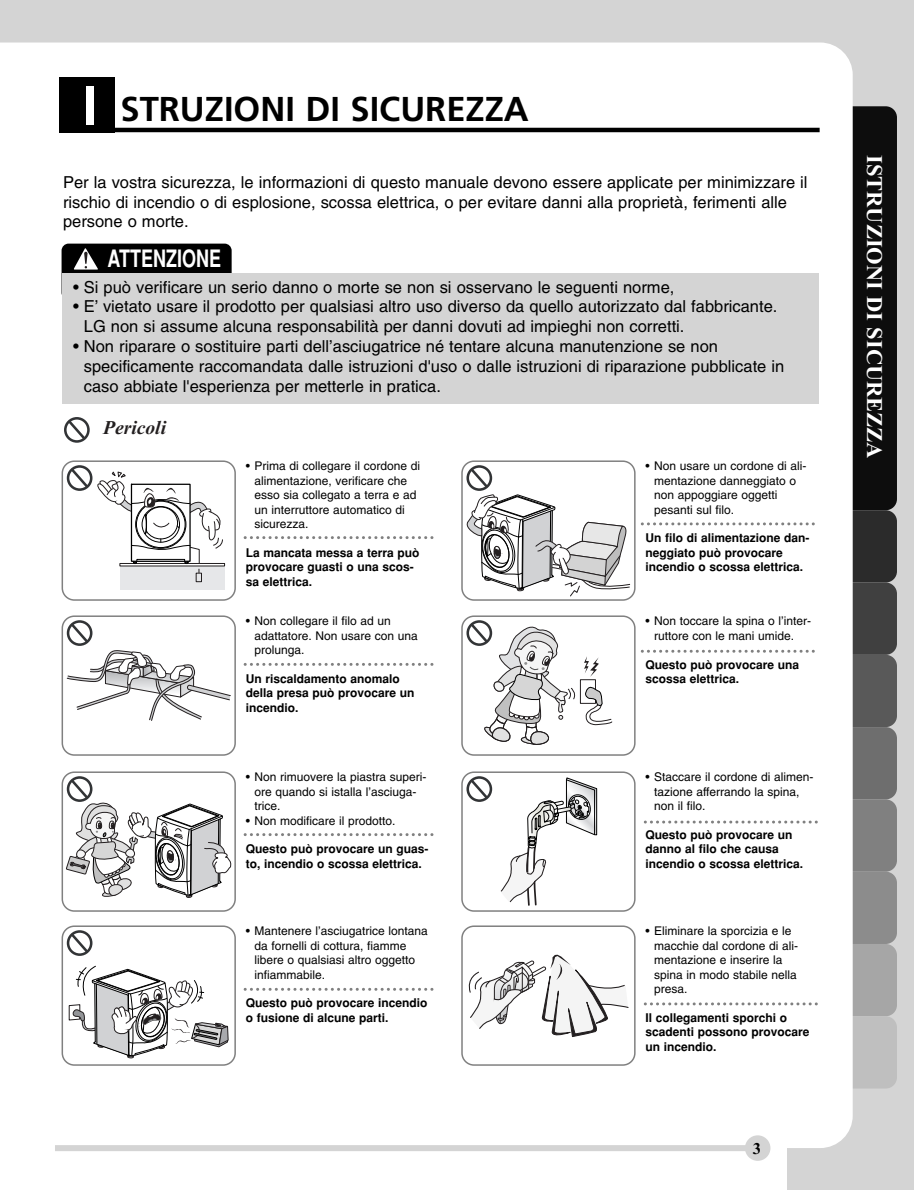
<style>
.page{position:relative;width:914px;height:1190px;background:#d4d4d4}
.page>*{position:absolute;margin:0;border:0;box-sizing:border-box;transform-origin:0 0}
.t1{font:700 34.5px "Frutiger";color:#000}
.t2{font:700 24px "Helvetica";color:#fff;scale:.75 1}
.t3{font:700 22.5px "Times New Roman";color:#fff}
.t4{font:italic 700 19.5px "Times New Roman";color:#231f20}
.t5{font:16.5px/19.8px "Helvetica";color:#000}
.t6{font:700 16.5px "Times New Roman";color:#000}
.t7{font:12px/14.4px "Helvetica";color:#000}
.t8{font:700 12px/14.4px "Helvetica";color:#000}
.s1{font-family:"Helvetica";font-size:52.5px;color:#fff}
</style>
<div class="page">
<div style="left:833px;top:106px;width:64px;height:404px;background:#0d0d0d;border-radius:11px"></div>
<div style="left:833px;top:510px;width:64px;height:73px;background:#2b2b2b;border-radius:11px"></div>
<div style="left:833px;top:583px;width:64px;height:72px;background:#404040;border-radius:11px"></div>
<div style="left:833px;top:655px;width:64px;height:72px;background:#595959;border-radius:11px"></div>
<div style="left:833px;top:727px;width:64px;height:72px;background:#6e6e6e;border-radius:11px"></div>
<div style="left:833px;top:799px;width:64px;height:73px;background:#808080;border-radius:11px"></div>
<div style="left:833px;top:872px;width:64px;height:72px;background:#8c8c8c;border-radius:11px"></div>
<div style="left:833px;top:944px;width:64px;height:72px;background:#a6a6a6;border-radius:11px"></div>
<div style="left:833px;top:1016px;width:64px;height:73px;background:#bfbfbf;border-radius:11px"></div>
<div style="left:0;top:1129px;width:786px;height:61px;background:#fff"></div>
<div style="left:0;top:43px;width:853px;height:1105px;background:#fff"></div>
<div style="left:745px;top:1135px;width:25px;height:26px;background:#d4d4d4;border-radius:50%"></div>
<div style="left:55px;top:1145px;width:695px;height:6px;background:#d4d4d4"></div>
<div style="left:59px;top:77px;width:56px;height:55px;background:#000"></div>
<hr style="left:59px;top:128px;width:761px;height:4px;background:#000">
<div style="left:62px;top:244px;width:170px;height:56px;background:#000;border-radius:7px"></div>
<div style="left:62px;top:274px;width:756px;height:130px;background:#d4d4d4"></div>
<div style="left:64px;top:417px;width:26px;height:26px;border:3px solid #323436;border-radius:50%"></div>
<svg style="left:66px;top:418px;width:22px;height:24px"></svg>
<div style="left:67px;top:465px;width:25px;height:26px;border:3px solid #323436;border-radius:50%"></div>
<div style="left:120px;top:564px;width:105px;height:26px;background:#e6e7e9"></div>
<div style="left:120px;top:563px;width:105px;height:3px;background:#fff;border:1px solid #231f20"></div>
<div style="left:196px;top:573px;width:6px;height:9px;border:1px solid #231f20"></div>
<svg style="left:68px;top:466px;width:155px;height:107px"></svg>
<div style="left:62px;top:460px;width:174px;height:141px;border:2px solid #808080;border-radius:12px"></div>
<div style="left:67px;top:620px;width:25px;height:26px;border:3px solid #323436;border-radius:50%"></div>
<svg style="left:66px;top:621px;width:165px;height:100px"></svg>
<div style="left:62px;top:615px;width:174px;height:141px;border:2px solid #808080;border-radius:12px"></div>
<div style="left:67px;top:776px;width:25px;height:26px;border:3px solid #323436;border-radius:50%"></div>
<svg style="left:66px;top:777px;width:166px;height:124px"></svg>
<div style="left:62px;top:771px;width:174px;height:141px;border:2px solid #808080;border-radius:12px"></div>
<div style="left:67px;top:930px;width:25px;height:26px;border:3px solid #323436;border-radius:50%"></div>
<svg style="left:68px;top:931px;width:162px;height:127px"></svg>
<div style="left:62px;top:925px;width:174px;height:141px;border:2px solid #808080;border-radius:12px"></div>
<div style="left:466px;top:465px;width:26px;height:26px;border:3px solid #323436;border-radius:50%"></div>
<svg style="left:464px;top:466px;width:167px;height:131px"></svg>
<div style="left:461px;top:460px;width:175px;height:141px;border:2px solid #808080;border-radius:12px"></div>
<div style="left:466px;top:620px;width:26px;height:26px;border:3px solid #323436;border-radius:50%"></div>
<svg style="left:468px;top:621px;width:145px;height:124px"></svg>
<div style="left:461px;top:615px;width:175px;height:141px;border:2px solid #808080;border-radius:12px"></div>
<div style="left:466px;top:776px;width:26px;height:26px;border:3px solid #323436;border-radius:50%"></div>
<svg style="left:468px;top:777px;width:22px;height:24px"></svg>
<svg style="left:500px;top:777px;width:97px;height:130px"></svg>
<div style="left:461px;top:771px;width:175px;height:141px;border:2px solid #808080;border-radius:12px"></div>
<svg style="left:466px;top:955px;width:163px;height:92px"></svg>
<div style="left:461px;top:925px;width:175px;height:141px;border:2px solid #808080;border-radius:12px"></div>
<svg style="left:74px;top:248px;width:24px;height:22px"></svg>
<svg style="left:245px;top:536px;width:190px;height:3px"></svg>
<svg style="left:245px;top:663px;width:190px;height:3px"></svg>
<svg style="left:642px;top:522px;width:174px;height:3px"></svg>
<svg style="left:642px;top:650px;width:174px;height:3px"></svg>
<svg style="left:645px;top:821px;width:174px;height:3px"></svg>
<svg style="left:645px;top:1002px;width:174px;height:3px"></svg>
<svg style="left:245px;top:833px;width:190px;height:3px"></svg>
<svg style="left:245px;top:988px;width:190px;height:3px"></svg>
<h1 class="t1" style="left:83px;top:95px;width:447px"><span class="s1">I</span> STRUZIONI DI SICUREZZA</h1>
<h3 class="t5" style="left:63px;top:174px;width:746px">Per la vostra sicurezza, le informazioni di questo manuale devono essere applicate per minimizzare il rischio di incendio o di esplosione, scossa elettrica, o per evitare danni alla proprietà, ferimenti alle persone o morte.</h3>
<h2 class="t2" style="left:107px;top:250px;width:153px">ATTENZIONE</h2>
<h3 class="t5" style="left:73px;top:279px;width:603px">• Si può verificare un serio danno o morte se non si osservano le seguenti norme,</h3>
<h3 class="t5" style="left:84px;top:298px;width:695px;text-indent:-11px">• E’ vietato usare il prodotto per qualsiasi altro uso diverso da quello autorizzato dal fabbricante.<br>LG non si assume alcuna responsabilità per danni dovuti ad impieghi non corretti.</h3>
<p class="t5" style="left:84px;top:338px;width:702px;text-indent:-11px">• Non riparare o sostituire parti dell’asciugatrice né tentare alcuna manutenzione se non specificamente raccomandata dalle istruzioni d'uso o dalle istruzioni di riparazione pubblicate in caso abbiate l'esperienza per metterle in pratica.</p>
<h3 class="t4" style="left:103px;top:421px;width:64px">Pericoli</h3>
<p class="t7" style="left:254px;top:460px;width:167px;text-indent:-8px">• Prima di collegare il cordone di alimentazione, verificare che esso sia collegato a terra e ad un interruttore automatico di sicurezza.</p>
<p class="t8" style="left:246px;top:547px;width:175px">La mancata messa a terra può provocare guasti o una scos&shy;sa elettrica.</p>
<p class="t7" style="left:254px;top:615px;width:165px;text-indent:-8px">• Non collegare il filo ad un adattatore. Non usare con una prolunga.</p>
<p class="t8" style="left:246px;top:673px;width:170px">Un riscaldamento anomalo della presa può provocare un incendio.</p>
<p class="t7" style="left:654px;top:460px;width:154px;text-indent:-9px">• Non usare un cordone di ali&shy;mentazione danneggiato o non appoggiare oggetti pesanti sul filo.</p>
<p class="t8" style="left:646px;top:532px;width:165px">Un filo di alimentazione dan&shy;neggiato può provocare incendio o scossa elettrica.</p>
<p class="t7" style="left:654px;top:615px;width:159px;text-indent:-9px">• Non toccare la spina o l’inter&shy;ruttore con le mani umide.</p>
<p class="t8" style="left:646px;top:658px;width:155px">Questo può provocare una scossa elettrica.</p>
<p class="t7" style="left:254px;top:771px;width:173px;text-indent:-8px">• Non rimuovere la piastra superi&shy;ore quando si istalla l’asciuga&shy;trice.</p>
<p class="t7" style="left:246px;top:814px;width:151px">• Non modificare il prodotto.</p>
<p class="t8" style="left:246px;top:843px;width:184px">Questo può provocare un guas&shy;to, incendio o scossa elettrica.</p>
<p class="t7" style="left:254px;top:925px;width:175px;text-indent:-8px">• Mantenere l’asciugatrice lontana da fornelli di cottura, fiamme libere o qualsiasi altro oggetto infiammabile.</p>
<p class="t8" style="left:246px;top:997px;width:183px">Questo può provocare incendio o fusione di alcune parti.</p>
<p class="t7" style="left:654px;top:771px;width:161px;text-indent:-9px">• Staccare il cordone di alimen&shy;tazione afferrando la spina, non il filo.</p>
<p class="t8" style="left:646px;top:829px;width:159px">Questo può provocare un danno al filo che causa incendio o scossa elettrica.</p>
<p class="t7" style="left:654px;top:925px;width:146px;text-indent:-9px">• Eliminare la sporcizia e le macchie dal cordone di ali&shy;mentazione e inserire la spina in modo stabile nella presa.</p>
<p class="t8" style="left:646px;top:1012px;width:165px">Il collegamenti sporchi o scadenti possono provocare un incendio.</p>
<h3 class="t6" style="left:753px;top:1143px;width:10px">3</h3>
<h3 class="t3" style="left:882px;top:155px;width:305px;rotate:90deg">ISTRUZIONI DI SICUREZZA</h3>
</div>
